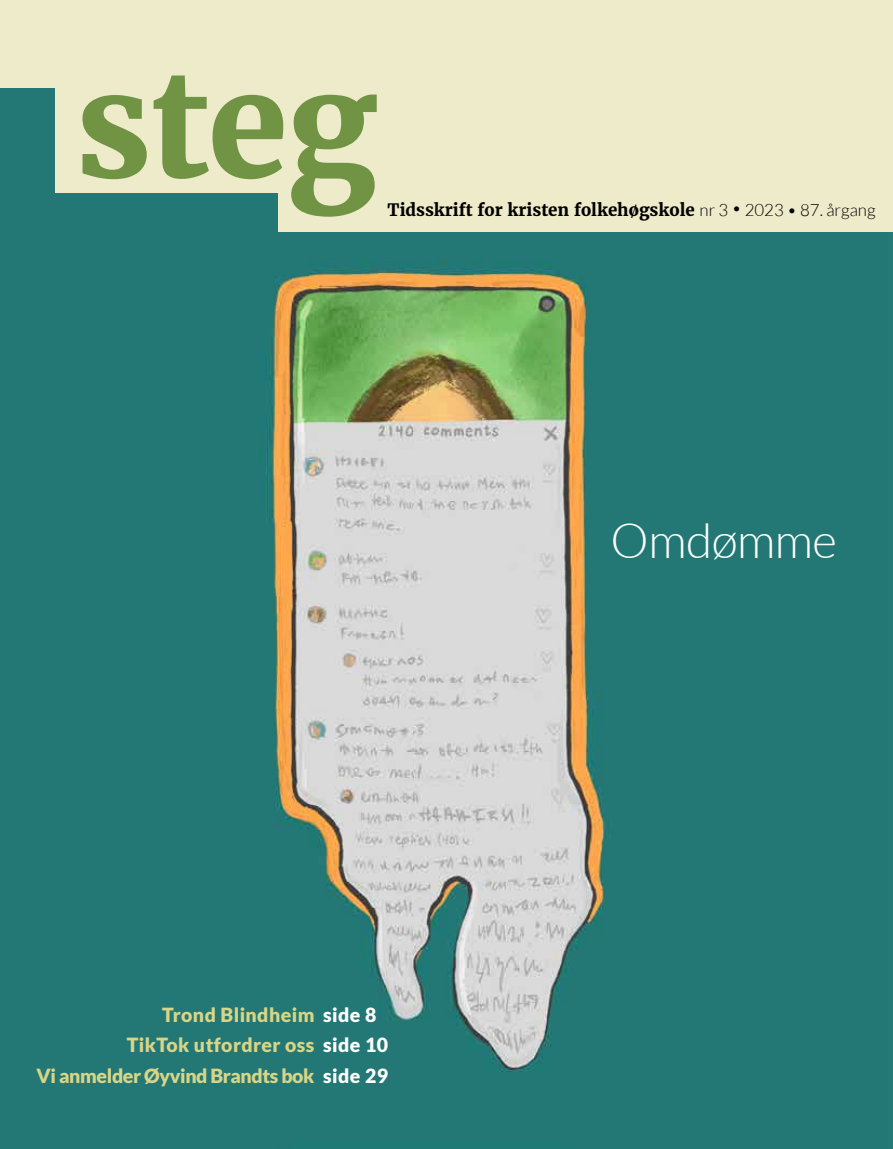
<style>
.page{position:relative;width:893px;height:1149px;background:#fff}
.page>*{position:absolute;margin:0;border:0;box-sizing:border-box;transform-origin:0 0}
.t1{font:700 145.05px "Merriweather";color:#709344}
.t2{font:300 48px "Lato";letter-spacing:-.01em;color:#fff}
.t3{font:900 19.5px/30.5px "Lato";letter-spacing:.02em;color:#d8d587;text-align:right}
.t4{font:900 19.5px/30.5px "Lato";letter-spacing:.02em;color:#fff}
.t5{font:700 16.8px "Merriweather";color:#000}
.s1{font-family:"Lato";font-weight:300}
</style>
<div class="page">
<div style="left:0;top:0;width:893px;height:248px;background:#edebca"></div>
<img style="left:0;top:88px;width:893px;height:1060px">
<div style="left:278px;top:79px;width:615px;height:153px;background:#edebca"></div>
<div style="left:55px;top:86px;width:247px;height:107px;background:#edebca"></div>
<h1 class="t1" style="left:75px;top:35px;width:304px">steg</h1>
<p class="t5" style="left:388px;top:199px;width:489px">Tidsskrift for kristen folkehøgskole <span class="s1">nr 3 • 2023 • 87. årgang</span></p>
<h2 class="t2" style="left:611px;top:515px;width:228px">Omdømme</h2>
<p class="t3" style="left:37px;top:998px;width:279px">Trond Blindheim<br>TikTok utfordrer oss<br>Vi anmelder Øyvind Brandts bok</p>
<p class="t4" style="left:323px;top:998px;width:66px">side 8 side 10 side 29</p>
</div>
